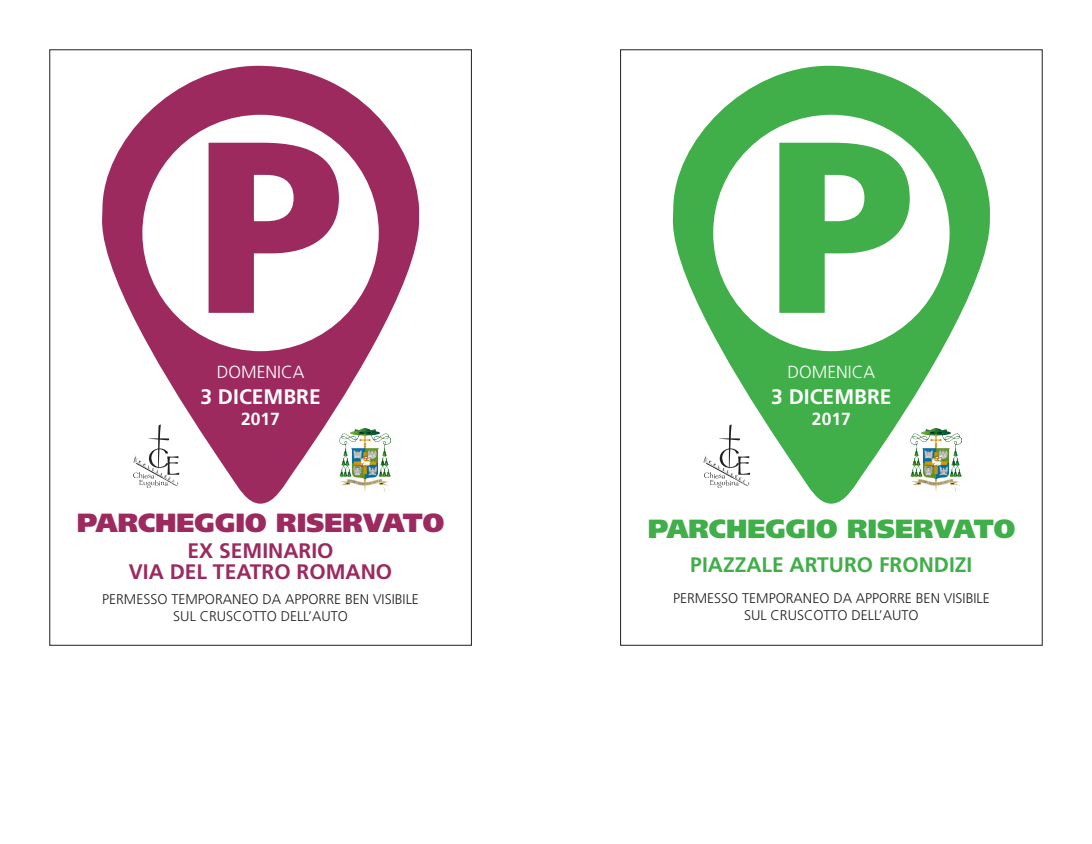
<style>
.page{position:relative;width:1092px;height:844px;background:#fff}
.page>*{position:absolute;margin:0;border:0;box-sizing:border-box;transform-origin:0 0}
.t1{font:900 26.25px "Frutiger";color:#9c2a5f}
.t2{font:900 26.25px "Frutiger";color:#40ae49}
.t3{font:700 21px "Frutiger";color:#9c2a5f}
.t4{font:700 21px "Frutiger";color:#40ae49}
.t5{font:700 21px "Frutiger";color:#fff}
.t6{font:300 17.5px "Frutiger";color:#fff}
.t7{font:700 17.5px "Frutiger";color:#fff}
.t8{font:300 14px "Frutiger";color:#231f20}
</style>
<div class="page">
<svg style="left:102px;top:66px;width:317px;height:437px;fill:#9c2a5f"></svg>
<div style="left:142px;top:115px;width:237px;height:236px;background:#fff;border-radius:50%"></div>
<svg style="left:208px;top:143px;width:131px;height:170px"></svg>
<img style="left:340px;top:428px;width:50px;height:63px">
<img style="left:132px;top:455px;width:48px;height:31px">
<svg style="left:133px;top:423px;width:46px;height:65px"></svg>
<svg style="left:672px;top:66px;width:317px;height:437px;fill:#40ae49"></svg>
<div style="left:713px;top:115px;width:236px;height:236px;background:#fff;border-radius:50%"></div>
<svg style="left:779px;top:143px;width:130px;height:170px"></svg>
<img style="left:910px;top:428px;width:51px;height:63px">
<img style="left:702px;top:455px;width:1px;height:31px">
<svg style="left:703px;top:423px;width:47px;height:65px"></svg>
<p class="t6" style="left:217px;top:362px;width:89px">DOMENICA</p>
<p class="t5" style="left:200px;top:384px;width:122px">3 DICEMBRE</p>
<p class="t7" style="left:241px;top:408px;width:40px">2017</p>
<p class="t1" style="left:77px;top:507px;width:369px">PARCHEGGIO RISERVATO</p>
<p class="t3" style="left:188px;top:538px;width:147px">EX SEMINARIO</p>
<p class="t3" style="left:129px;top:559px;width:265px">VIA DEL TEATRO ROMANO</p>
<p class="t8" style="left:102px;top:591px;width:318px">PERMESSO TEMPORANEO DA APPORRE BEN VISIBILE</p>
<p class="t8" style="left:173px;top:608px;width:176px">SUL CRUSCOTTO DELL’AUTO</p>
<p class="t6" style="left:787px;top:362px;width:89px">DOMENICA</p>
<p class="t5" style="left:771px;top:384px;width:122px">3 DICEMBRE</p>
<p class="t7" style="left:811px;top:408px;width:40px">2017</p>
<p class="t2" style="left:647px;top:513px;width:369px">PARCHEGGIO RISERVATO</p>
<p class="t4" style="left:690px;top:552px;width:284px">PIAZZALE ARTURO FRONDIZI</p>
<p class="t8" style="left:673px;top:590px;width:318px">PERMESSO TEMPORANEO DA APPORRE BEN VISIBILE</p>
<p class="t8" style="left:744px;top:607px;width:176px">SUL CRUSCOTTO DELL’AUTO</p>
</div>
